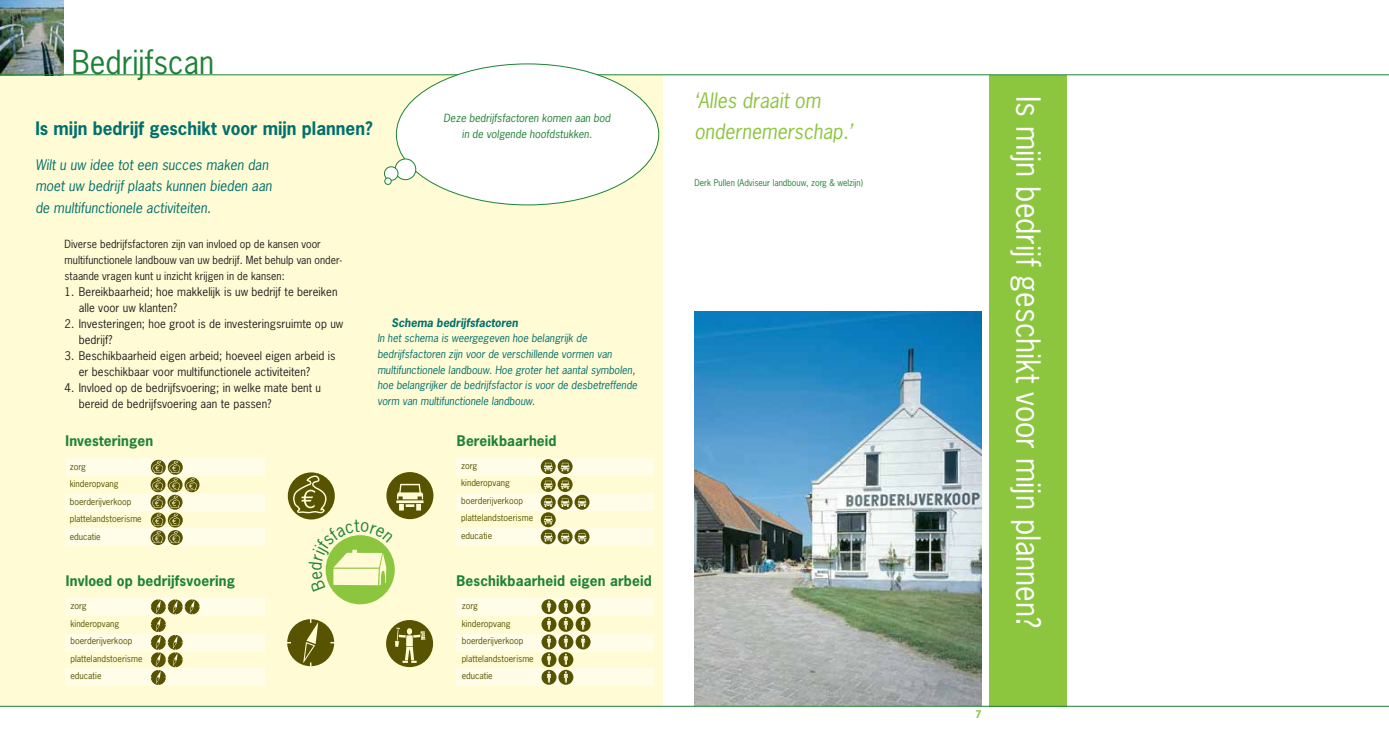
<style>
.page{position:relative;width:1389px;height:745px;background:#fff}
.page>*{position:absolute;margin:0;border:0;box-sizing:border-box;transform-origin:0 0}
.t1{font:31.25px "News Gothic";color:#fff}
.t2{font:31.25px "News Gothic";color:#1e8234}
.t3{font:italic 20px/31.2px "News Gothic";color:#8cc63f}
.t4{font:700 17.5px "News Gothic";color:#00706d}
.t5{font:italic 13.75px/21.2px "News Gothic";color:#00706d}
.t6{font:700 13.75px "News Gothic";letter-spacing:.01em;color:#1e8234}
.t7{font:11.25px/16px "News Gothic";letter-spacing:.005em;color:#231f20}
.t8{font:italic 700 11.25px "News Gothic";color:#00706d}
.t9{font:italic 10.62px/15.6px "News Gothic";color:#00706d}
.t10{font:10.62px/15.6px "News Gothic";color:#231f20}
.t11{font:italic 10.62px/15.6px "News Gothic";color:#1e8234;text-align:center}
.t12{font:700 10px "News Gothic";color:#8cc63f}
.t13{font:8.75px/17.5px "News Gothic";color:#585300}
.t14{font:8.75px "News Gothic";color:#1e8234}
</style>
<div class="page">
<div style="left:0;top:75px;width:663px;height:630px;background:#fffcd5"></div>
<div style="left:989px;top:75px;width:78px;height:631px;background:#8cc63f"></div>
<img style="left:0;top:0;width:64px;height:74px">
<img style="left:694px;top:311px;width:287px;height:394px">
<div style="left:456px;top:457px;width:198px;height:18px;background:#fffde8"></div>
<div style="left:456px;top:493px;width:198px;height:17px;background:#fffde8"></div>
<div style="left:456px;top:528px;width:198px;height:17px;background:#fffde8"></div>
<div style="left:457px;top:598px;width:197px;height:17px;background:#fffde8"></div>
<div style="left:456px;top:633px;width:198px;height:18px;background:#fffde8"></div>
<div style="left:456px;top:668px;width:198px;height:17px;background:#fffde8"></div>
<svg style="left:542px;top:599px;width:49px;height:85px"></svg>
<svg style="left:287px;top:619px;width:47px;height:46px"></svg>
<svg style="left:541px;top:459px;width:48px;height:85px"></svg>
<div style="left:66px;top:458px;width:198px;height:17px;background:#fffde8"></div>
<div style="left:65px;top:493px;width:200px;height:18px;background:#fffde8"></div>
<div style="left:65px;top:528px;width:200px;height:17px;background:#fffde8"></div>
<div style="left:66px;top:598px;width:199px;height:17px;background:#fffde8"></div>
<div style="left:66px;top:633px;width:199px;height:18px;background:#fffde8"></div>
<div style="left:66px;top:668px;width:199px;height:17px;background:#fffde8"></div>
<svg style="left:151px;top:599px;width:49px;height:85px"></svg>
<svg style="left:151px;top:459px;width:49px;height:85px"></svg>
<svg style="left:386px;top:620px;width:47px;height:46px"></svg>
<hr style="left:0;top:74px;width:1389px;height:1px;background:#1e8234">
<div style="left:396px;top:64px;width:263px;height:141px;background:#fff;border-radius:50%"></div>
<div style="left:395px;top:159px;width:21px;height:20px;background:#fff;border-radius:50%"></div>
<div style="left:395px;top:158px;width:21px;height:22px;border:1px solid #1e8234;border-radius:50%"></div>
<div style="left:384px;top:167px;width:14px;height:13px;background:#fff;border-radius:50%"></div>
<div style="left:384px;top:166px;width:14px;height:14px;border:1px solid #1e8234;border-radius:50%"></div>
<svg style="left:386px;top:179px;width:4px;height:4px"></svg>
<div style="left:384px;top:177px;width:8px;height:8px;border:1px solid #1e8234;border-radius:50%"></div>
<hr style="left:0;top:705px;width:1389px;height:1px;background:#1e8234">
<svg style="left:288px;top:472px;width:145px;height:132px"></svg>
<h1 class="t2" style="left:72px;top:49px;width:144px">Bedrijfscan</h1>
<h3 class="t4" style="left:35px;top:121px;width:339px">Is mijn bedrijf geschikt voor mijn plannen?</h3>
<p class="t5" style="left:35px;top:155px;width:238px">Wilt u uw idee tot een succes maken dan moet uw bedrijf plaats kunnen bieden aan de multifunctionele activiteiten.</p>
<p class="t11" style="left:444px;top:111px;width:168px">Deze bedrijfsfactoren komen aan bod in de volgende hoofdstukken.</p>
<p class="t10" style="left:65px;top:237px;width:279px">Diverse bedrijfsfactoren zijn van invloed op de kansen voor multifunctionele landbouw van uw bedrijf. Met behulp van onder&shy;staande vragen kunt u inzicht krijgen in de kansen:</p>
<p class="t7" style="left:79px;top:284px;width:260px;text-indent:-14px">1. Bereikbaarheid; hoe makkelijk is uw bedrijf te bereiken alle voor uw klanten?</p>
<p class="t7" style="left:79px;top:316px;width:266px;text-indent:-14px">2. Investeringen; hoe groot is de investeringsruimte op uw bedrijf?</p>
<p class="t7" style="left:79px;top:348px;width:258px;text-indent:-14px">3. Beschikbaarheid eigen arbeid; hoeveel eigen arbeid is er beschikbaar voor multifunctionele activiteiten?</p>
<p class="t7" style="left:79px;top:380px;width:244px;text-indent:-14px">4. Invloed op de bedrijfsvoering; in welke mate bent u bereid de bedrijfsvoering aan te passen?</p>
<p class="t6" style="left:66px;top:435px;width:89px">Investeringen</p>
<p class="t13" style="left:70px;top:458px;width:74px">zorg<br>kinderopvang boerderijverkoop plattelandstoerisme educatie</p>
<p class="t6" style="left:66px;top:574px;width:171px">Invloed op bedrijfsvoering</p>
<p class="t13" style="left:70px;top:597px;width:74px">zorg<br>kinderopvang boerderijverkoop plattelandstoerisme educatie</p>
<p class="t8" style="left:392px;top:317px;width:128px">Schema bedrijfsfactoren</p>
<p class="t9" style="left:377px;top:331px;width:261px">In het schema is weergegeven hoe belangrijk de bedrijfsfactoren zijn voor de verschillende vormen van multifunctionele landbouw. Hoe groter het aantal symbolen, hoe belangrijker de bedrijfsfactor is voor de desbetreffende vorm van multifunctionele landbouw.</p>
<p class="t6" style="left:457px;top:434px;width:101px">Bereikbaarheid</p>
<p class="t13" style="left:461px;top:457px;width:74px">zorg<br>kinderopvang boerderijverkoop plattelandstoerisme educatie</p>
<p class="t6" style="left:457px;top:575px;width:197px">Beschikbaarheid eigen arbeid</p>
<p class="t13" style="left:462px;top:597px;width:74px">zorg<br>kinderopvang boerderijverkoop plattelandstoerisme educatie</p>
<h2 class="t3" style="left:694px;top:86px;width:159px">‘Alles draait om ondernemerschap.’</h2>
<p class="t14" style="left:694px;top:179px;width:170px">Derk Pullen (Adviseur landbouw, zorg &amp; welzijn)</p>
<h1 class="t1" style="left:1041px;top:96px;width:533px;rotate:90deg">Is mijn bedrijf geschikt voor mijn plannen?</h1>
<p class="t12" style="left:975px;top:709px;width:8px">7</p>
</div>
